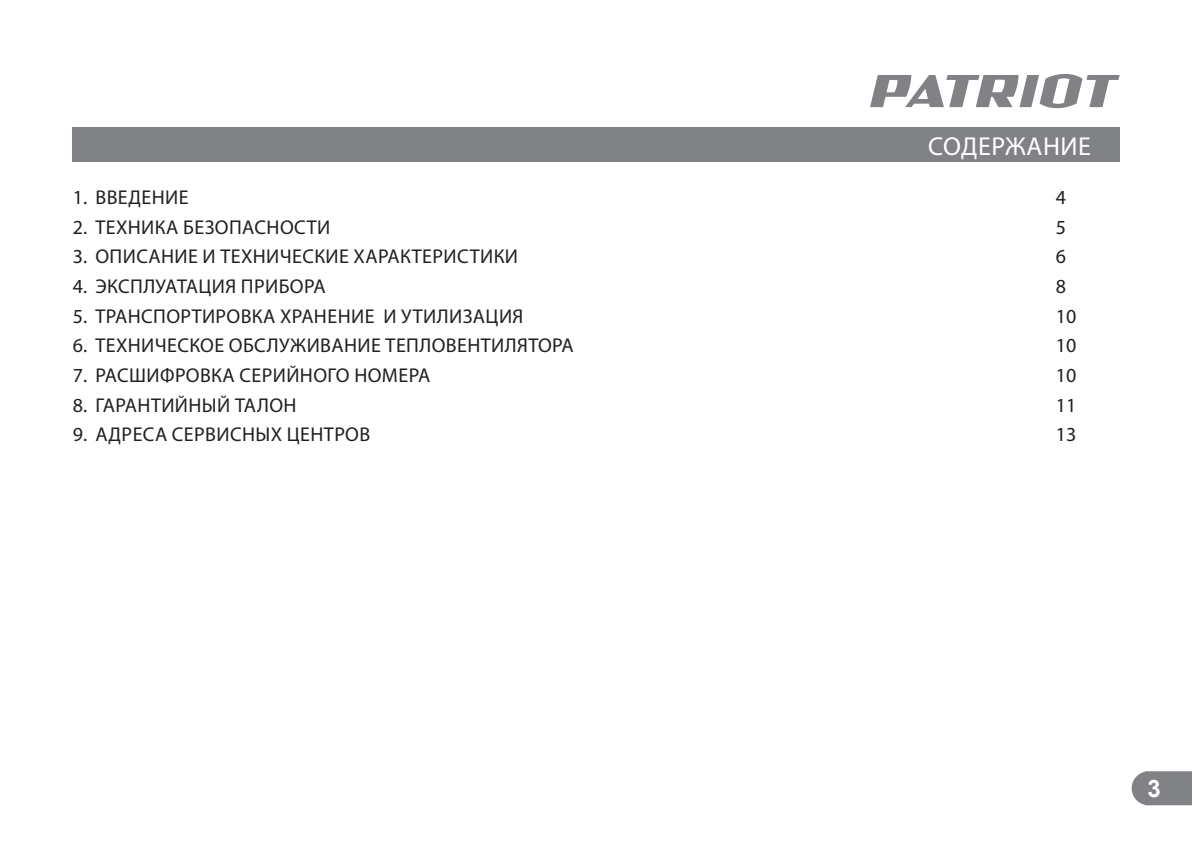
<style>
.page{position:relative;width:1192px;height:842px;background:#fff}
.page>*{position:absolute;margin:0;border:0;box-sizing:border-box;transform-origin:0 0}
.t1{font:26px "Myriad Pro";letter-spacing:.02em;color:#fff}
.t2{font:700 24px "Arial";color:#fff}
.t3{font:20px/29.6px "Myriad Pro";letter-spacing:.02em;color:#231f20}
</style>
<div class="page">
<div style="left:73px;top:128px;width:1046px;height:34px;background:#808285"></div>
<svg style="left:1131px;top:771px;width:60px;height:34px"></svg>
<svg style="left:870px;top:74px;width:249px;height:34px"></svg>
<p class="t3" style="left:73px;top:182px;width:117px">1. ВВЕДЕНИЕ</p>
<p class="t3" style="left:73px;top:212px;width:259px">2. ТЕХНИКА БЕЗОПАСНОСТИ</p>
<p class="t3" style="left:73px;top:242px;width:447px">3. ОПИСАНИЕ И ТЕХНИЧЕСКИЕ ХАРАКТЕРИСТИКИ</p>
<p class="t3" style="left:73px;top:271px;width:254px">4. ЭКСПЛУАТАЦИЯ ПРИБОРА</p>
<p class="t3" style="left:73px;top:301px;width:452px">5. ТРАНСПОРТИРОВКА ХРАНЕНИЕ И УТИЛИЗАЦИЯ</p>
<p class="t3" style="left:73px;top:331px;width:502px">6. ТЕХНИЧЕСКОЕ ОБСЛУЖИВАНИЕ ТЕПЛОВЕНТИЛЯТОРА</p>
<p class="t3" style="left:73px;top:360px;width:359px">7. РАСШИФРОВКА СЕРИЙНОГО НОМЕРА</p>
<p class="t3" style="left:73px;top:390px;width:225px">8. ГАРАНТИЙНЫЙ ТАЛОН</p>
<p class="t3" style="left:73px;top:420px;width:299px">9. АДРЕСА СЕРВИСНЫХ ЦЕНТРОВ</p>
<h1 class="t1" style="left:928px;top:130px;width:164px">СОДЕРЖАНИЕ</h1>
<p class="t3" style="left:1055px;top:182px;width:22px">4<br>5<br>6<br>8<br>10<br>10<br>10<br>11<br>13</p>
<p class="t2" style="left:1147px;top:773px;width:15px">3</p>
</div>
